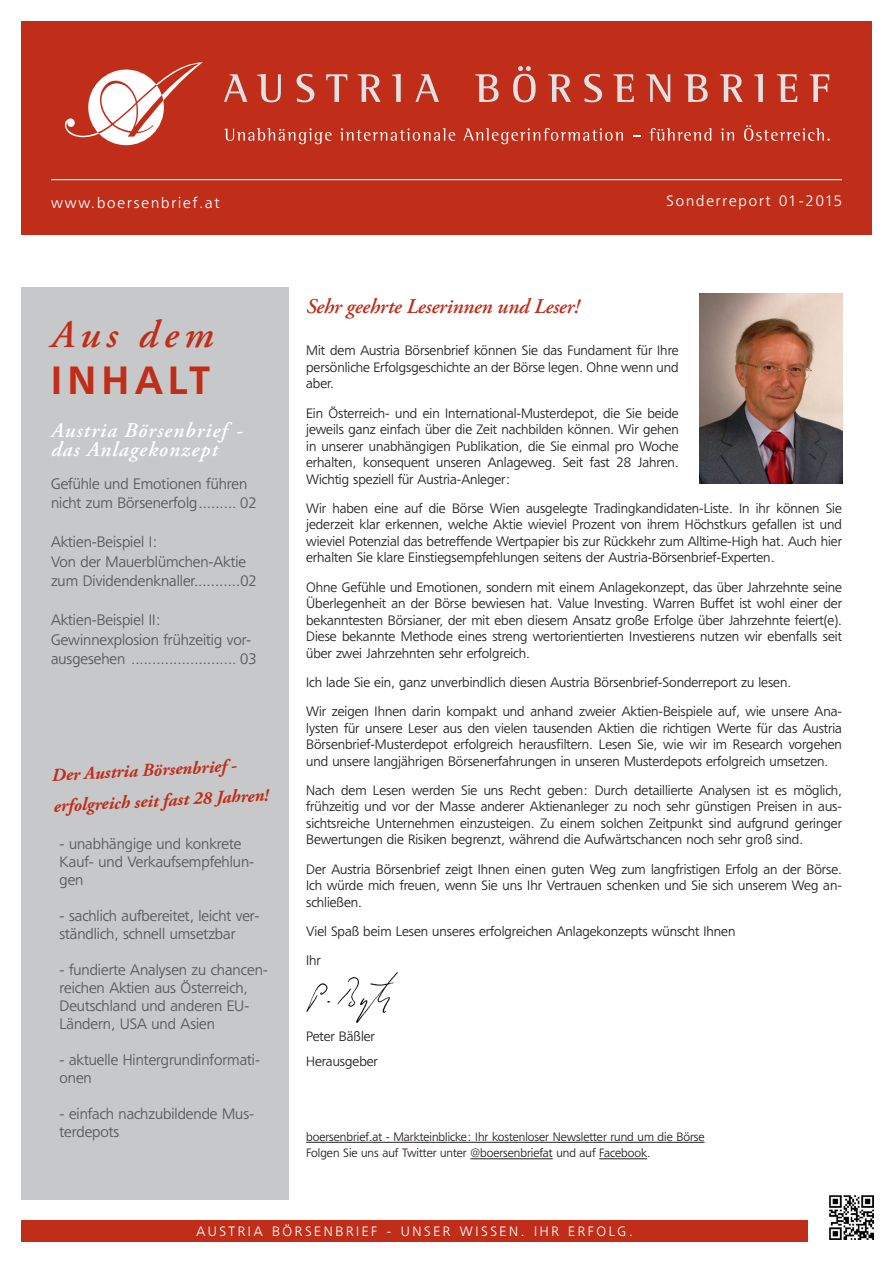
<style>
.page{position:relative;width:893px;height:1263px;background:#fff}
.page>*{position:absolute;margin:0;border:0;box-sizing:border-box;transform-origin:0 0}
.t1{font:italic 600 39px/46.8px "Adobe Garamond Pro";letter-spacing:.15em;color:#c02d19}
.HL1{font:italic 600 21px/19.5px "Adobe Garamond Pro";letter-spacing:.05em;color:#fff}
.HL1-2{font:italic 600 21px "Adobe Garamond Pro";letter-spacing:-.01em;color:#c02d19}
.t2{font:italic 700 18px "Adobe Garamond Pro";color:#c02d19}
.t3{font:300 15px/18px "Freeborn SB";color:#57585a}
.t4{font:300 15px "Freeborn SB";letter-spacing:.13em;color:#fff}
.t5{font:300 13.5px/16.5px "Freeborn SB";color:#231f20;text-align:justify}
.t6{font:300 13.5px "Freeborn SB";letter-spacing:.2em;color:#fff}
.t7{font:300 12px "Freeborn SB";color:#231f20}
.s1{font-family:"Freeborn SB";font-weight:500;font-style:normal}
</style>
<div class="page">
<div style="left:21px;top:1220px;width:787px;height:22px;background:#c02d19"></div>
<img style="left:829px;top:1196px;width:44px;height:43px">
<hr style="left:306px;top:1142px;width:399px;height:1px;background:#231f20">
<hr style="left:470px;top:1158px;width:83px;height:1px;background:#231f20">
<hr style="left:599px;top:1158px;width:48px;height:1px;background:#231f20">
<div style="left:21px;top:287px;width:268px;height:912px;background:#c7c8ca"></div>
<div style="left:21px;top:21px;width:851px;height:214px;background:#c02d19"></div>
<div style="left:88px;top:70px;width:76px;height:75px;background:#fff;border-radius:50%"></div>
<svg style="left:65px;top:62px;width:138px;height:75px"></svg>
<svg style="left:224px;top:74px;width:23px;height:28px"></svg>
<svg style="left:257px;top:74px;width:24px;height:28px"></svg>
<svg style="left:297px;top:74px;width:17px;height:28px"></svg>
<svg style="left:326px;top:74px;width:21px;height:28px"></svg>
<svg style="left:358px;top:74px;width:23px;height:28px"></svg>
<svg style="left:392px;top:74px;width:9px;height:28px"></svg>
<svg style="left:415px;top:74px;width:24px;height:28px"></svg>
<svg style="left:475px;top:74px;width:24px;height:28px"></svg>
<svg style="left:513px;top:66px;width:23px;height:36px"></svg>
<svg style="left:548px;top:74px;width:23px;height:28px"></svg>
<svg style="left:584px;top:74px;width:18px;height:28px"></svg>
<svg style="left:613px;top:74px;width:21px;height:28px"></svg>
<svg style="left:646px;top:74px;width:24px;height:28px"></svg>
<svg style="left:684px;top:74px;width:24px;height:28px"></svg>
<svg style="left:720px;top:74px;width:23px;height:28px"></svg>
<svg style="left:754px;top:74px;width:9px;height:28px"></svg>
<svg style="left:777px;top:74px;width:20px;height:28px"></svg>
<svg style="left:809px;top:74px;width:20px;height:28px"></svg>
<svg style="left:224px;top:128px;width:108px;height:16px"></svg>
<svg style="left:340px;top:128px;width:115px;height:13px"></svg>
<svg style="left:463px;top:128px;width:160px;height:16px"></svg>
<svg style="left:649px;top:128px;width:62px;height:13px"></svg>
<svg style="left:721px;top:128px;width:13px;height:13px"></svg>
<svg style="left:744px;top:125px;width:86px;height:16px"></svg>
<hr style="left:51px;top:179px;width:791px;height:1px;background:#fff">
<img style="left:700px;top:293px;width:142px;height:190px">
<img style="left:306px;top:972px;width:92px;height:51px">
<p class="t4" style="left:51px;top:194px;width:170px">www.boersenbrief.at</p>
<p class="t4" style="left:666px;top:193px;width:177px">Sonderreport 01-2015</p>
<p class="t1" style="left:51px;top:313px;width:164px">Aus dem<br><span class="s1">INHALT</span></p>
<p class="HL1" style="left:51px;top:421px;width:193px">Austria Börsenbrief - das Anlagekonzept</p>
<p class="t3" style="left:51px;top:473px;width:207px;line-height:19.5px">Gefühle und Emotionen führen nicht zum Börsenerfolg......... 02</p>
<p class="t3" style="left:51px;top:533px;width:108px">Aktien-Beispiel I:</p>
<p class="t3" style="left:51px;top:551px;width:207px;line-height:19.5px">Von der Mauerblümchen-Aktie zum Dividendenknaller...........02</p>
<p class="t3" style="left:51px;top:611px;width:112px">Aktien-Beispiel II:</p>
<p class="t3" style="left:51px;top:629px;width:207px;line-height:19.5px">Gewinnexplosion frühzeitig vor&shy;ausgesehen ......................... 03</p>
<p class="t2" style="left:51px;top:765px;width:186px;rotate:-3deg">Der Austria Börsenbrief -</p>
<p class="t2" style="left:53px;top:796px;width:217px;rotate:-3deg">erfolgreich seit fast 28 Jahren!</p>
<p class="t3" style="left:60px;top:834px;width:196px">- unabhängige und konkrete<br>Kauf- und Verkaufsempfehlun&shy;gen</p>
<p class="t3" style="left:60px;top:906px;width:201px">- sachlich aufbereitet, leicht ver&shy;ständlich, schnell umsetzbar</p>
<p class="t3" style="left:60px;top:960px;width:210px">- fundierte Analysen zu chancen&shy;reichen Aktien aus Österreich,<br>Deutschland und anderen EU-<br>Ländern, USA und Asien</p>
<p class="t3" style="left:60px;top:1050px;width:202px">- aktuelle Hintergrundinformati&shy;onen</p>
<p class="t3" style="left:60px;top:1104px;width:196px">- einfach nachzubildende Mus&shy;terdepots</p>
<p class="HL1-2" style="left:306px;top:294px;width:275px">Sehr geehrte Leserinnen und Leser!</p>
<p class="t5" style="left:306px;top:342px;width:374px">Mit dem Austria Börsenbrief können Sie das Fundament für Ihre persönliche Erfolgsgeschichte an der Börse legen. Ohne wenn und aber.</p>
<p class="t5" style="left:306px;top:405px;width:374px">Ein Österreich- und ein International-Musterdepot, die Sie beide jeweils ganz einfach über die Zeit nachbilden können. Wir gehen in unserer unabhängigen Publikation, die Sie einmal pro Woche erhalten, konsequent unseren Anlageweg. Seit fast 28 Jahren.<br>Wichtig speziell für Austria-Anleger:</p>
<p class="t5" style="left:306px;top:500px;width:537px">Wir haben eine auf die Börse Wien ausgelegte Tradingkandidaten-Liste. In ihr können Sie jederzeit klar erkennen, welche Aktie wieviel Prozent von ihrem Höchstkurs gefallen ist und wieviel Potenzial das betreffende Wertpapier bis zur Rückkehr zum Alltime-High hat. Auch hier erhalten Sie klare Einstiegsempfehlungen seitens der Austria-Börsenbrief-Experten.</p>
<p class="t5" style="left:306px;top:579px;width:537px">Ohne Gefühle und Emotionen, sondern mit einem Anlagekonzept, das über Jahrzehnte seine Überlegenheit an der Börse bewiesen hat. Value Investing. Warren Buffet ist wohl einer der bekanntesten Börsianer, der mit eben diesem Ansatz große Erfolge über Jahrzehnte feiert(e).<br>Diese bekannte Methode eines streng wertorientierten Investierens nutzen wir ebenfalls seit über zwei Jahrzehnten sehr erfolgreich.</p>
<p class="t5" style="left:306px;top:674px;width:486px">Ich lade Sie ein, ganz unverbindlich diesen Austria Börsenbrief-Sonderreport zu lesen.</p>
<p class="t5" style="left:306px;top:703px;width:537px">Wir zeigen Ihnen darin kompakt und anhand zweier Aktien-Beispiele auf, wie unsere Ana&shy;lysten für unsere Leser aus den vielen tausenden Aktien die richtigen Werte für das Austria Börsenbrief-Musterdepot erfolgreich herausfiltern. Lesen Sie, wie wir im Research vorgehen und unsere langjährigen Börsenerfahrungen in unseren Musterdepots erfolgreich umsetzen.</p>
<p class="t5" style="left:306px;top:782px;width:537px">Nach dem Lesen werden Sie uns Recht geben: Durch detaillierte Analysen ist es möglich, frühzeitig und vor der Masse anderer Aktienanleger zu noch sehr günstigen Preisen in aus&shy;sichtsreiche Unternehmen einzusteigen. Zu einem solchen Zeitpunkt sind aufgrund geringer Bewertungen die Risiken begrenzt, während die Aufwärtschancen noch sehr groß sind.</p>
<p class="t5" style="left:306px;top:861px;width:537px">Der Austria Börsenbrief zeigt Ihnen einen guten Weg zum langfristigen Erfolg an der Börse.<br>Ich würde mich freuen, wenn Sie uns Ihr Vertrauen schenken und Sie sich unserem Weg an&shy;schließen.</p>
<p class="t5" style="left:306px;top:923px;width:431px">Viel Spaß beim Lesen unseres erfolgreichen Anlagekonzepts wünscht Ihnen</p>
<p class="t5" style="left:306px;top:952px;width:16px">Ihr</p>
<p class="t5" style="left:306px;top:1028px;width:70px">Peter Bäßler</p>
<p class="t5" style="left:306px;top:1053px;width:73px">Herausgeber</p>
<p class="t7" style="left:306px;top:1130px;width:400px">boersenbrief.at - Markteinblicke: Ihr kostenloser Newsletter rund um die Börse</p>
<p class="t7" style="left:306px;top:1146px;width:346px">Folgen Sie uns auf Twitter unter @boersenbriefat und auf Facebook.</p>
<p class="t6" style="left:196px;top:1223px;width:438px">AUSTRIA BÖRSENBRIEF - UNSER WISSEN. IHR ERFOLG.</p>
</div>
